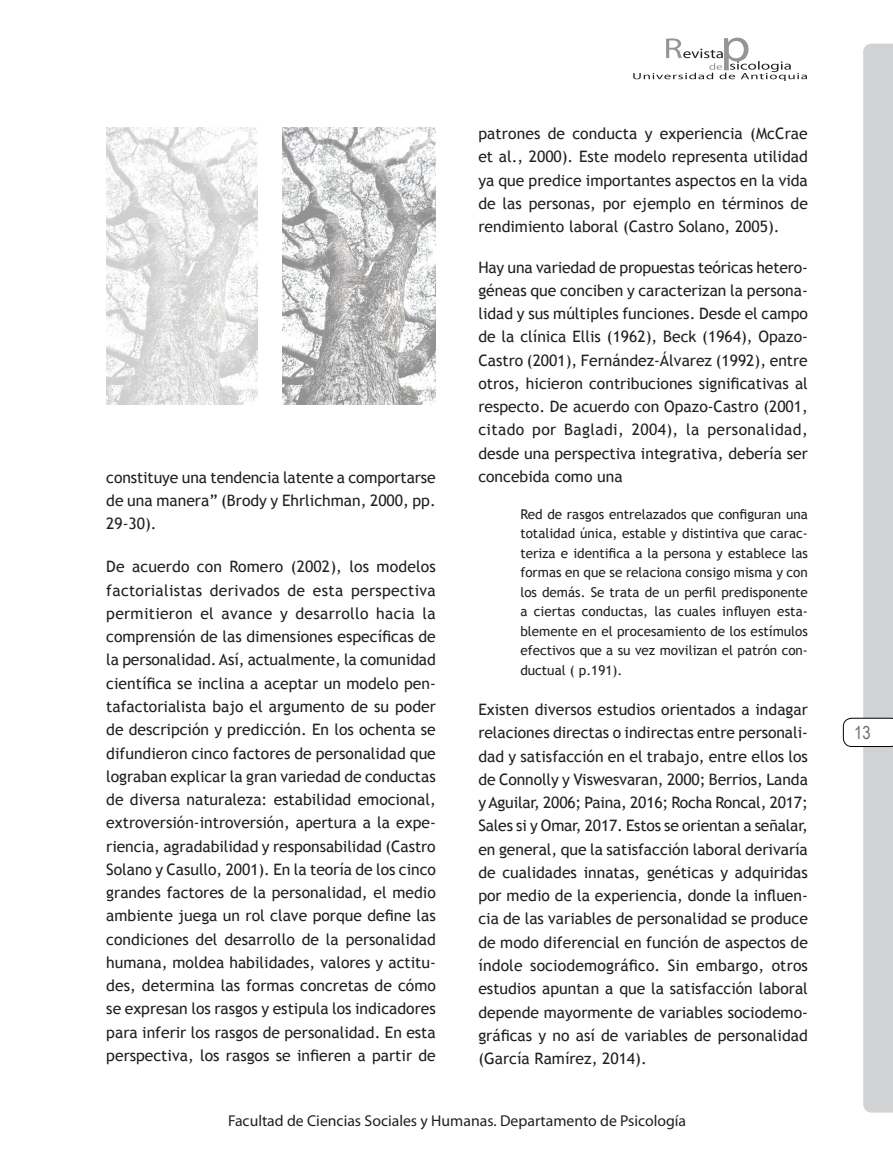
<style>
.page{position:relative;width:893px;height:1149px;background:#fff}
.page>*{position:absolute;margin:0;border:0;box-sizing:border-box;transform-origin:0 0}
.t1{font:18px "Arial Narrow";color:#6c6d70}
.t2{font:15.75px/23.2px "Trebuchet MS";color:#231f20;text-align:justify}
.t3{font:15.75px "Myriad Pro";color:#231f20}
.t4{font:13.5px/19.5px "Trebuchet MS";color:#231f20;text-align:justify}
</style>
<div class="page">
<svg style="left:843px;top:44px;width:50px;height:1068px"></svg>
<svg style="left:633px;top:38px;width:174px;height:43px"></svg>
<img style="left:106px;top:128px;width:152px;height:276px">
<img style="left:282px;top:128px;width:154px;height:276px">
<p class="t2" style="left:106px;top:465px;width:331px">constituye una tendencia latente a comportarse de una manera” (Brody y Ehrlichman, 2000, pp.<br>29-30).</p>
<p class="t2" style="left:106px;top:555px;width:331px">De acuerdo con Romero (2002), los modelos factorialistas derivados de esta perspectiva permitieron el avance y desarrollo hacia la comprensión de las dimensiones específicas de la personalidad. Así, actualmente, la comunidad científica se inclina a aceptar un modelo pen&shy;tafactorialista bajo el argumento de su poder de descripción y predicción. En los ochenta se difundieron cinco factores de personalidad que lograban explicar la gran variedad de conductas de diversa naturaleza: estabilidad emocional, extroversión-introversión, apertura a la expe&shy;riencia, agradabilidad y responsabilidad (Castro Solano y Casullo, 2001). En la teoría de los cinco grandes factores de la personalidad, el medio ambiente juega un rol clave porque define las condiciones del desarrollo de la personalidad humana, moldea habilidades, valores y actitu&shy;des, determina las formas concretas de cómo se expresan los rasgos y estipula los indicadores para inferir los rasgos de personalidad. En esta perspectiva, los rasgos se infieren a partir de</p>
<p class="t2" style="left:478px;top:122px;width:331px">patrones de conducta y experiencia (McCrae et al., 2000). Este modelo representa utilidad ya que predice importantes aspectos en la vida de las personas, por ejemplo en términos de rendimiento laboral (Castro Solano, 2005).</p>
<p class="t2" style="left:478px;top:255px;width:331px">Hay una variedad de propuestas teóricas hetero&shy;géneas que conciben y caracterizan la persona&shy;lidad y sus múltiples funciones. Desde el campo de la clínica Ellis (1962), Beck (1964), Opazo-Castro (2001), Fernández-Álvarez (1992), entre otros, hicieron contribuciones significativas al respecto. De acuerdo con Opazo-Castro (2001, citado por Bagladi, 2004), la personalidad, desde una perspectiva integrativa, debería ser concebida como una</p>
<p class="t4" style="left:520px;top:504px;width:289px">Red de rasgos entrelazados que configuran una totalidad única, estable y distintiva que carac&shy;teriza e identifica a la persona y establece las formas en que se relaciona consigo misma y con los demás. Se trata de un perfil predisponente a ciertas conductas, las cuales influyen esta&shy;blemente en el procesamiento de los estímulos efectivos que a su vez movilizan el patrón con&shy;ductual ( p.191).</p>
<p class="t2" style="left:478px;top:697px;width:331px">Existen diversos estudios orientados a indagar relaciones directas o indirectas entre personali&shy;dad y satisfacción en el trabajo, entre ellos los de Connolly y Viswesvaran, 2000; Berrios, Landa y Aguilar, 2006; Paina, 2016; Rocha Roncal, 2017; Sales si y Omar, 2017. Estos se orientan a señalar, en general, que la satisfacción laboral derivaría de cualidades innatas, genéticas y adquiridas por medio de la experiencia, donde la influen&shy;cia de las variables de personalidad se produce de modo diferencial en función de aspectos de índole sociodemográfico. Sin embargo, otros estudios apuntan a que la satisfacción laboral depende mayormente de variables sociodemo&shy;gráficas y no así de variables de personalidad (García Ramírez, 2014).</p>
<p class="t3" style="left:228px;top:1111px;width:460px">Facultad de Ciencias Sociales y Humanas. Departamento de Psicología</p>
<p class="t1" style="left:854px;top:719px;width:18px">13</p>
</div>
